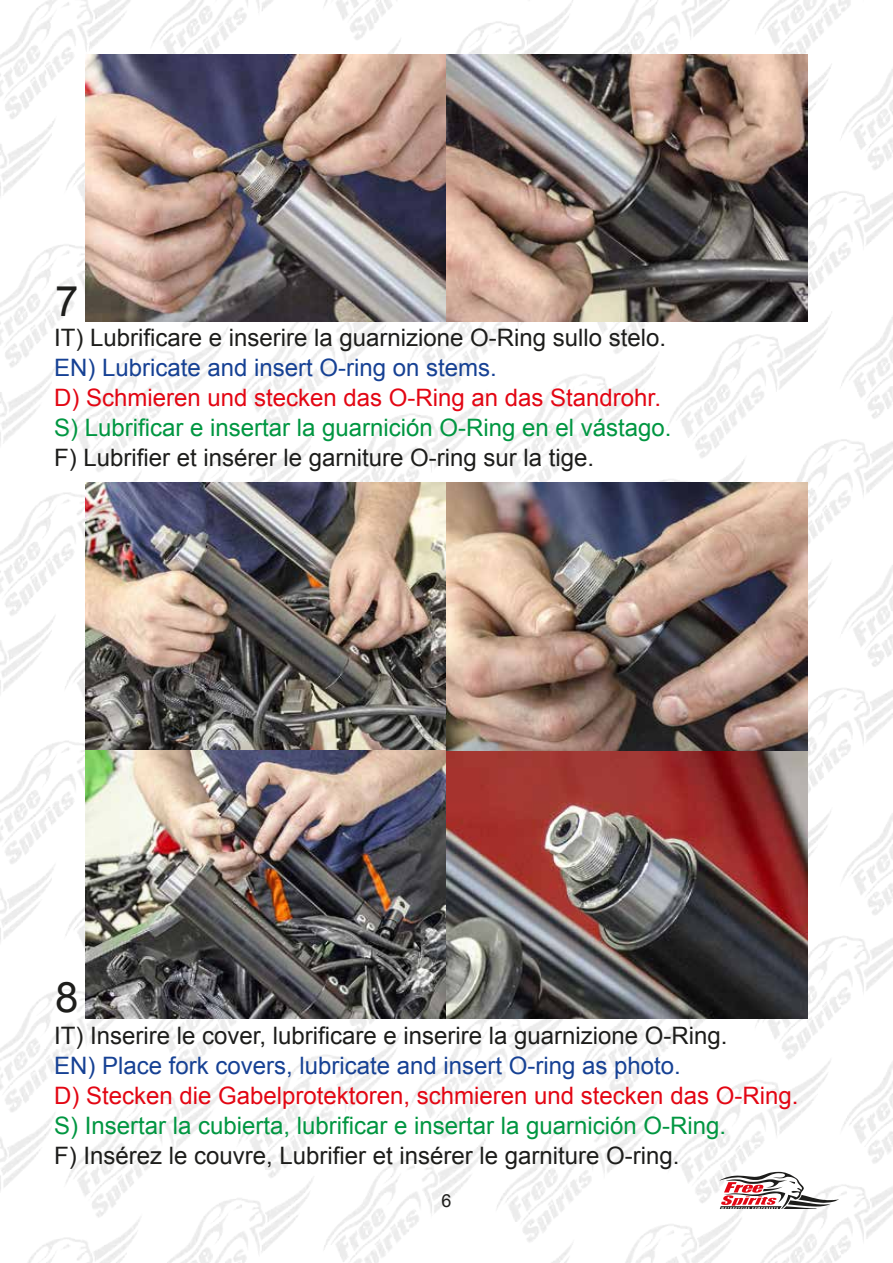
<style>
.page{position:relative;width:893px;height:1263px;background:#fff}
.page>*{position:absolute;margin:0;border:0;box-sizing:border-box;transform-origin:0 0}
.t1{font:42px "Arial";color:#1d1d1b}
.t2{font:24px "Arial";color:#1d1d1b}
.t3{font:24px "Arial";color:#009641}
.t4{font:24px "Arial";color:#e30613}
.t5{font:24px "Arial";color:#164194}
.t6{font:18px "Arial";color:#1d1d1b}
</style>
<div class="page">
<img style="left:0;top:0;width:893px;height:1262px">
<img style="left:85px;top:54px;width:723px;height:268px">
<img style="left:85px;top:483px;width:723px;height:535px">
<h1 class="t1" style="left:55px;top:274px;width:25px">7</h1>
<p class="t2" style="left:54px;top:322px;width:614px">IT) Lubrificare e inserire la guarnizione O-Ring sullo stelo.</p>
<p class="t5" style="left:54px;top:352px;width:444px">EN) Lubricate and insert O-ring on stems.</p>
<p class="t4" style="left:54px;top:382px;width:608px">D) Schmieren und stecken das O-Ring an das Standrohr.</p>
<p class="t3" style="left:54px;top:412px;width:619px">S) Lubrificar e insertar la guarnición O-Ring en el vástago.</p>
<p class="t2" style="left:54px;top:442px;width:542px">F) Lubrifier et insérer le garniture O-ring sur la tige.</p>
<h1 class="t1" style="left:55px;top:970px;width:25px">8</h1>
<p class="t2" style="left:54px;top:1020px;width:675px">IT) Inserire le cover, lubrificare e inserire la guarnizione O-Ring.</p>
<p class="t5" style="left:54px;top:1050px;width:628px">EN) Place fork covers, lubricate and insert O-ring as photo.</p>
<p class="t4" style="left:54px;top:1080px;width:746px">D) Stecken die Gabelprotektoren, schmieren und stecken das O-Ring.</p>
<p class="t3" style="left:54px;top:1110px;width:674px">S) Insertar la cubierta, lubrificar e insertar la guarnición O-Ring.</p>
<p class="t2" style="left:54px;top:1140px;width:627px">F) Insérez le couvre, Lubrifier et insérer le garniture O-ring.</p>
<p class="t6" style="left:441px;top:1189px;width:12px">6</p>
</div>
